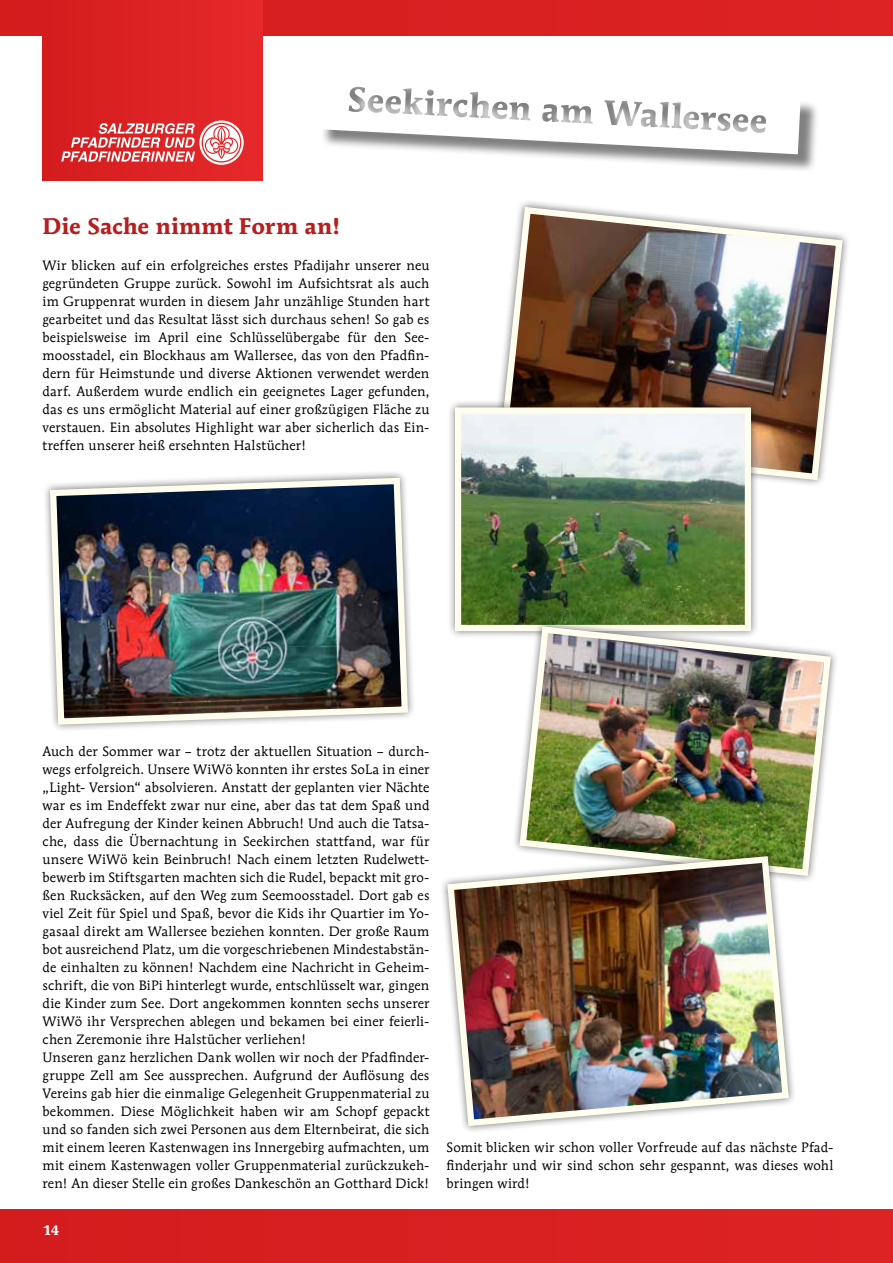
<style>
.page{position:relative;width:893px;height:1263px;background:#fff}
.page>*{position:absolute;margin:0;border:0;box-sizing:border-box;transform-origin:0 0}
.t1{font:700 22.5px "Mendoza Roman Std";color:#b51f1f}
.t2{font:13.5px/18px "Mendoza Roman Std";letter-spacing:.015em;color:#000;text-align:justify}
.t3{font:700 13.5px "Mendoza Roman Std";color:#fff}
</style>
<div class="page">
<div style="left:0;top:1210px;width:893px;height:53px;background:#d81f21"></div>
<div style="left:0;top:0;width:893px;height:35px;background:#da2022"></div>
<div style="left:43px;top:0;width:219px;height:181px;background:#dd2324"></div>
<svg style="left:61px;top:120px;width:183px;height:45px"></svg>
<div style="left:320px;top:75px;width:499px;height:97px;background:#000;opacity:.5"></div>
<svg style="left:320px;top:75px;width:481px;height:79px"></svg>
<img style="left:499px;top:203px;width:347px;height:281px">
<div style="left:447px;top:399px;width:312px;height:240px;background:#000;opacity:.55"></div>
<img style="left:462px;top:414px;width:282px;height:210px">
<div style="left:455px;top:407px;width:296px;height:224px;border:6px solid #fffdee"></div>
<div style="left:512px;top:619px;width:326px;height:264px;background:#000;opacity:.55"></div>
<img style="left:516px;top:623px;width:318px;height:256px">
<div style="left:440px;top:848px;width:356px;height:286px;background:#000;opacity:.55"></div>
<img style="left:444px;top:853px;width:348px;height:276px">
<div style="left:42px;top:470px;width:374px;height:262px;background:#000;opacity:.55"></div>
<img style="left:47px;top:475px;width:364px;height:253px">
<h1 class="t1" style="left:43px;top:212px;width:300px">Die Sache nimmt Form an!</h1>
<p class="t2" style="left:43px;top:256px;width:388px">Wir blicken auf ein erfolgreiches erstes Pfadijahr unserer neu gegründeten Gruppe zurück. Sowohl im Aufsichtsrat als auch im Gruppenrat wurden in diesem Jahr unzählige Stunden hart gearbeitet und das Resultat lässt sich durchaus sehen! So gab es beispielsweise im April eine Schlüsselübergabe für den See&shy;moosstadel, ein Blockhaus am Wallersee, das von den Pfadfin&shy;dern für Heimstunde und diverse Aktionen verwendet werden darf. Außerdem wurde endlich ein geeignetes Lager gefunden, das es uns ermöglicht Material auf einer großzügigen Fläche zu verstauen. Ein absolutes Highlight war aber sicherlich das Ein&shy;treffen unserer heiß ersehnten Halstücher!</p>
<p class="t2" style="left:43px;top:742px;width:388px;text-align:left">Auch der Sommer war – trotz der aktuellen Situation – durch&shy;wegs erfolgreich. Unsere WiWö konnten ihr erstes SoLa in einer „Light- Version“ absolvieren. Anstatt der geplanten vier Nächte war es im Endeffekt zwar nur eine, aber das tat dem Spaß und der Aufregung der Kinder keinen Abbruch! Und auch die Tatsa&shy;che, dass die Übernachtung in Seekirchen stattfand, war für unsere WiWö kein Beinbruch! Nach einem letzten Rudelwett&shy;bewerb im Stiftsgarten machten sich die Rudel, bepackt mit gro&shy;ßen Rucksäcken, auf den Weg zum Seemoosstadel. Dort gab es viel Zeit für Spiel und Spaß, bevor die Kids ihr Quartier im Yo&shy;gasaal direkt am Wallersee beziehen konnten. Der große Raum bot ausreichend Platz, um die vorgeschriebenen Mindestabstän&shy;de einhalten zu können! Nachdem eine Nachricht in Geheim&shy;schrift, die von BiPi hinterlegt wurde, entschlüsselt war, gingen die Kinder zum See. Dort angekommen konnten sechs unserer WiWö ihr Versprechen ablegen und bekamen bei einer feierli&shy;chen Zeremonie ihre Halstücher verliehen!<br>Unseren ganz herzlichen Dank wollen wir noch der Pfadfinder&shy;gruppe Zell am See aussprechen. Aufgrund der Auflösung des Vereins gab hier die einmalige Gelegenheit Gruppenmaterial zu bekommen. Diese Möglichkeit haben wir am Schopf gepackt und so fanden sich zwei Personen aus dem Elternbeirat, die sich mit einem leeren Kastenwagen ins Innergebirg aufmachten, um mit einem Kastenwagen voller Gruppenmaterial zurückzukeh&shy;ren! An dieser Stelle ein großes Dankeschön an Gotthard Dick!</p>
<p class="t3" style="left:43px;top:1222px;width:18px">14</p>
<p class="t2" style="left:446px;top:1138px;width:388px">Somit blicken wir schon voller Vorfreude auf das nächste Pfad&shy;finderjahr und wir sind schon sehr gespannt, was dieses wohl bringen wird!</p>
</div>
